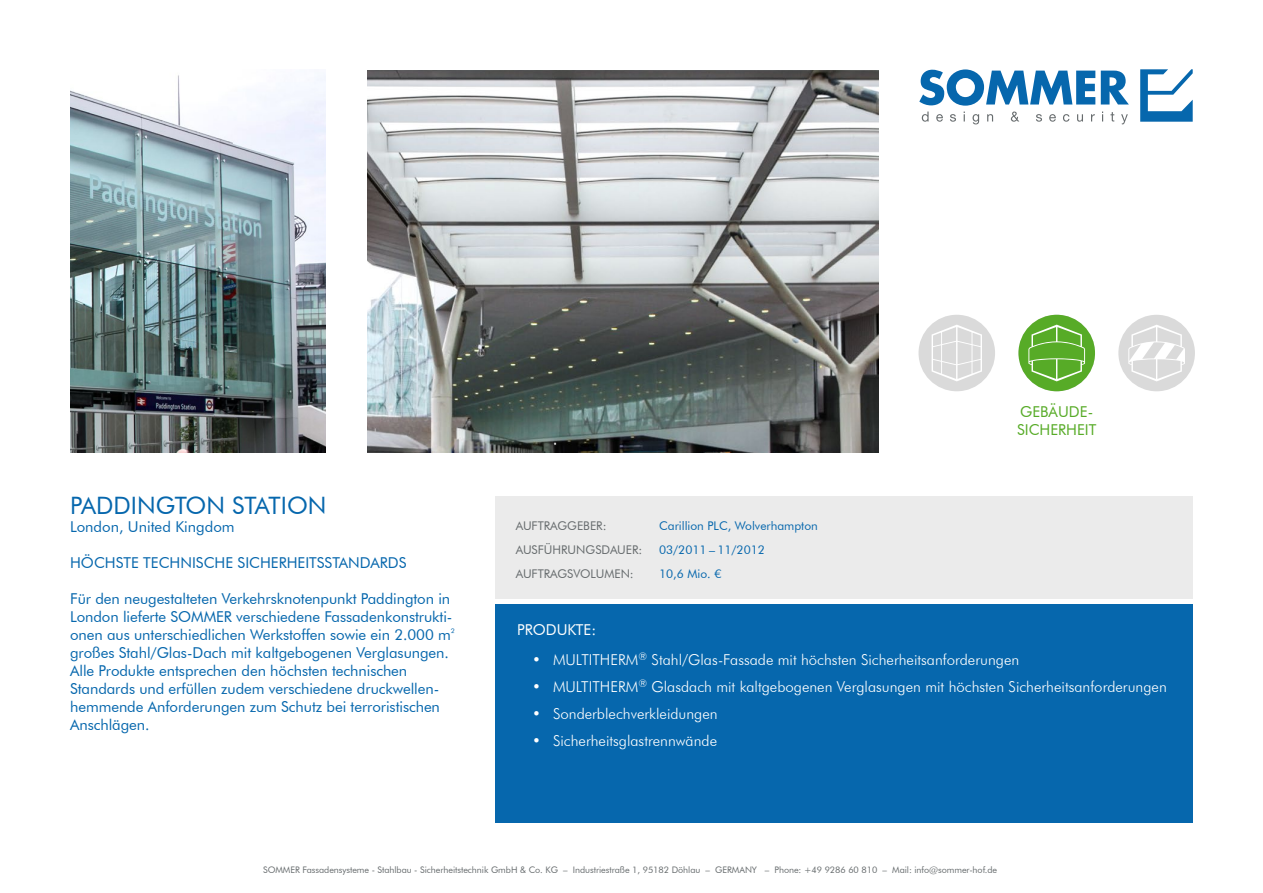
<style>
.page{position:relative;width:1263px;height:893px;background:#fff}
.page>*{position:absolute;margin:0;border:0;box-sizing:border-box;transform-origin:0 0}
.t1{font:24px "Futura BT";color:#0667ad}
.t2{font:15px/18px "Futura BT";letter-spacing:-.005em;color:#0667ad}
.t3{font:300 15px "Futura BT";color:#fff}
.t4{font:15px/18px "Futura BT";color:#57ab27}
.t5{font:15px "Futura BT";color:#fff}
.t6{font:12px/24px "Futura BT";color:#0667ad}
.t7{font:12px/24px "Futura BT";color:#676c6e}
.t8{font:9px "Futura BT";letter-spacing:-.005em;color:#676c6e}
</style>
<div class="page">
<svg style="left:922px;top:112px;width:6px;height:10px"></svg>
<svg style="left:936px;top:114px;width:7px;height:8px"></svg>
<svg style="left:950px;top:114px;width:6px;height:8px"></svg>
<svg style="left:972px;top:114px;width:7px;height:10px"></svg>
<svg style="left:987px;top:114px;width:6px;height:8px"></svg>
<svg style="left:1011px;top:112px;width:8px;height:10px"></svg>
<svg style="left:1036px;top:114px;width:6px;height:8px"></svg>
<svg style="left:1049px;top:114px;width:7px;height:8px"></svg>
<svg style="left:1063px;top:114px;width:6px;height:8px"></svg>
<svg style="left:1077px;top:114px;width:6px;height:8px"></svg>
<svg style="left:1091px;top:114px;width:4px;height:8px"></svg>
<svg style="left:1110px;top:112px;width:4px;height:10px"></svg>
<svg style="left:1121px;top:114px;width:7px;height:10px"></svg>
<svg style="left:919px;top:69px;width:176px;height:37px"></svg>
<svg style="left:1101px;top:71px;width:28px;height:34px"></svg>
<svg style="left:1140px;top:69px;width:53px;height:53px"></svg>
<div style="left:495px;top:604px;width:698px;height:219px;background:#0667ad"></div>
<div style="left:495px;top:496px;width:698px;height:102px;background:#ebebeb"></div>
<img style="left:368px;top:70px;width:510px;height:383px">
<img style="left:70px;top:74px;width:255px;height:379px">
<div style="left:1118px;top:315px;width:77px;height:76px;background:#dadada;border-radius:50%"></div>
<svg style="left:1128px;top:325px;width:57px;height:56px"></svg>
<div style="left:918px;top:315px;width:77px;height:76px;background:#dadada;border-radius:50%"></div>
<svg style="left:928px;top:325px;width:58px;height:56px"></svg>
<div style="left:1018px;top:315px;width:77px;height:76px;background:#57ab27;border-radius:50%"></div>
<svg style="left:1028px;top:325px;width:57px;height:56px"></svg>
<h1 class="t1" style="left:70px;top:491px;width:258px">PADDINGTON STATION</h1>
<p class="t2" style="left:70px;top:518px;width:166px">London, United Kingdom</p>
<p class="t2" style="left:70px;top:554px;width:338px">HÖCHSTE TECHNISCHE SICHERHEITSSTANDARDS</p>
<p class="t2" style="left:70px;top:590px;width:386px">Für den neugestalteten Verkehrsknotenpunkt Paddington in London lieferte SOMMER verschiedene Fassadenkonstrukti&shy;onen aus unterschiedlichen Werkstoffen sowie ein 2.000 m<sup>² </sup>großes Stahl/Glas-Dach mit kaltgebogenen Verglasungen.<br>Alle Produkte entsprechen den höchsten technischen Standards und erfüllen zudem verschiedene druckwellen&shy;hemmende Anforderungen zum Schutz bei terroristischen Anschlägen.</p>
<p class="t7" style="left:516px;top:513px;width:128px">AUFTRAGGEBER:<br>AUSFÜHRUNGSDAUER:<br>AUFTRAGSVOLUMEN:</p>
<p class="t6" style="left:659px;top:513px;width:160px">Carillion PLC, Wolverhampton<br>03/2011 – 11/2012<br>10,6 Mio. €</p>
<p class="t5" style="left:517px;top:621px;width:81px">PRODUKTE:</p>
<p class="t4" style="left:1017px;top:403px;width:81px">GEBÄUDE-<br>SICHERHEIT</p>
<p class="t3" style="left:532px;top:650px;width:488px">• MULTITHERM<sup>®</sup> Stahl/Glas-Fassade mit höchsten Sicherheitsanforderungen</p>
<p class="t3" style="left:532px;top:677px;width:636px">• MULTITHERM<sup>®</sup> Glasdach mit kaltgebogenen Verglasungen mit höchsten Sicherheitsanforderungen</p>
<p class="t3" style="left:532px;top:704px;width:187px">• Sonderblechverkleidungen</p>
<p class="t3" style="left:532px;top:731px;width:186px">• Sicherheitsglastrennwände</p>
<p class="t8" style="left:263px;top:864px;width:736px">SOMMER Fassadensysteme - Stahlbau - Sicherheitstechnik GmbH &amp; Co. KG – Industriestraße 1, 95182 Döhlau – GERMANY – Phone: +49 9286 60 810 – Mail: info@sommer-hof.de</p>
</div>
